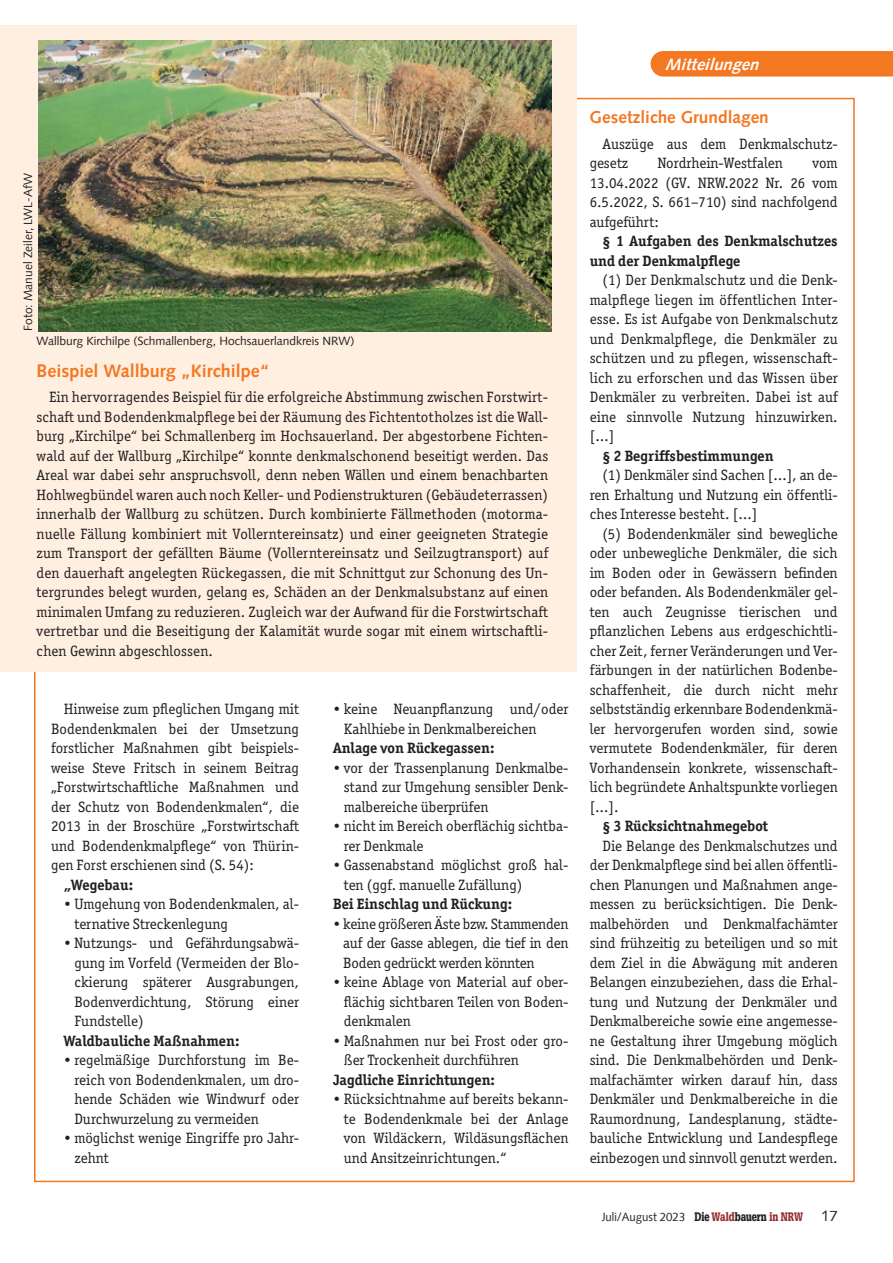
<style>
.page{position:relative;width:893px;height:1263px;background:#fff}
.page>*{position:absolute;margin:0;border:0;box-sizing:border-box;transform-origin:0 0}
.t1{font:700 18px "Syntax Com";color:#f47721}
.t2{font:700 17.25px "Syntax Com";color:#f47721}
.t3{font:italic 700 16.5px "Syntax Com";color:#fff}
.t4{font:15px/19.5px "Officina Serif ITC Pro";color:#231f20;text-align:justify}
.t5{font:700 15px/19.5px "Officina Serif ITC Pro";color:#231f20}
.t6{font:12px "Syntax Com";color:#231f20}
.t7{font:12px "Syntax Com";color:#231f20;scale:.95 1}
.s1{font-family:"Glypha LT Std";font-weight:900}
.s2{font-family:"Glypha LT Std";font-weight:900;color:#962e33}
.s3{font-size:15px}
</style>
<div class="page">
<div style="left:651px;top:51px;width:242px;height:26px;background:#f47721"></div>
<div style="left:0;top:25px;width:577px;height:646px;background:#feefe1"></div>
<img style="left:39px;top:40px;width:512px;height:291px">
<p class="t6" style="left:21px;top:331px;width:160px;rotate:-90deg">Foto: Manuel Zeiler, LWL-AfW</p>
<p class="t6" style="left:36px;top:333px;width:319px">Wallburg Kirchilpe (Schmallenberg, Hochsauerlandkreis NRW)</p>
<p class="t1" style="left:36px;top:360px;width:235px">Beispiel Wallburg „Kirchilpe“</p>
<p class="t4" style="left:36px;top:387px;width:513px;text-indent:13px">Ein hervorragendes Beispiel für die erfolgreiche Abstimmung zwischen Forstwirt&shy;schaft und Bodendenkmalpflege bei der Räumung des Fichtentotholzes ist die Wall&shy;burg „Kirchilpe“ bei Schmallenberg im Hochsauerland. Der abgestorbene Fichten&shy;wald auf der Wallburg „Kirchilpe“ konnte denkmalschonend beseitigt werden. Das Areal war dabei sehr anspruchsvoll, denn neben Wällen und einem benachbarten Hohlwegbündel waren auch noch Keller- und Podienstrukturen (Gebäudeterrassen) innerhalb der Wallburg zu schützen. Durch kombinierte Fällmethoden (motorma&shy;nuelle Fällung kombiniert mit Vollerntereinsatz) und einer geeigneten Strategie zum Transport der gefällten Bäume (Vollerntereinsatz und Seilzugtransport) auf den dauerhaft angelegten Rückegassen, die mit Schnittgut zur Schonung des Un&shy;tergrundes belegt wurden, gelang es, Schäden an der Denkmalsubstanz auf einen minimalen Umfang zu reduzieren. Zugleich war der Aufwand für die Forstwirtschaft vertretbar und die Beseitigung der Kalamität wurde sogar mit einem wirtschaftli&shy;chen Gewinn abgeschlossen.</p>
<p class="t4" style="left:51px;top:699px;width:250px;text-indent:13px">Hinweise zum pfleglichen Umgang mit Bodendenkmalen bei der Umsetzung forstlicher Maßnahmen gibt beispiels&shy;weise Steve Fritsch in seinem Beitrag „Forstwirtschaftliche Maßnahmen und der Schutz von Bodendenkmalen“, die 2013 in der Broschüre „Forstwirtschaft und Bodendenkmalpflege“ von Thürin&shy;gen Forst erschienen sind (S. 54):</p>
<p class="t5" style="left:64px;top:875px;width:71px">„Wegebau:</p>
<p class="t4" style="left:74px;top:894px;width:226px;text-indent:-11px">• Umgehung von Bodendenkmalen, al&shy;ternative Streckenlegung</p>
<p class="t4" style="left:74px;top:933px;width:226px;text-indent:-11px">• Nutzungs- und Gefährdungsabwä&shy;gung im Vorfeld (Vermeiden der Blo&shy;ckierung späterer Ausgrabungen, Bodenverdichtung, Störung einer Fundstelle)</p>
<p class="t5" style="left:64px;top:1031px;width:177px">Waldbauliche Maßnahmen:</p>
<p class="t4" style="left:74px;top:1050px;width:226px;text-indent:-11px">• regelmäßige Durchforstung im Be&shy;reich von Bodendenkmalen, um dro&shy;hende Schäden wie Windwurf oder Durchwurzelung zu vermeiden</p>
<p class="t4" style="left:74px;top:1128px;width:226px;text-indent:-11px">• möglichst wenige Eingriffe pro Jahr&shy;zehnt</p>
<p class="t4" style="left:344px;top:699px;width:226px;text-indent:-11px">• keine Neuanpflanzung und/oder<br>Kahlhiebe in Denkmalbereichen</p>
<p class="t5" style="left:333px;top:738px;width:163px">Anlage von Rückegassen:</p>
<p class="t4" style="left:344px;top:758px;width:226px;text-indent:-11px">• vor der Trassenplanung Denkmalbe&shy;stand zur Umgehung sensibler Denk&shy;malbereiche überprüfen</p>
<p class="t4" style="left:344px;top:816px;width:226px;text-indent:-11px">• nicht im Bereich oberflächig sichtba&shy;rer Denkmale</p>
<p class="t4" style="left:344px;top:855px;width:226px;text-indent:-11px">• Gassenabstand möglichst groß hal&shy;ten (ggf. manuelle Zufällung)</p>
<p class="t5" style="left:333px;top:894px;width:181px">Bei Einschlag und Rückung:</p>
<p class="t4" style="left:343px;top:914px;width:227px;text-indent:-10px">• keine größeren Äste bzw. Stammenden auf der Gasse ablegen, die tief in den Boden gedrückt werden könnten</p>
<p class="t4" style="left:344px;top:972px;width:226px;text-indent:-11px">• keine Ablage von Material auf ober&shy;flächig sichtbaren Teilen von Boden&shy;denkmalen</p>
<p class="t4" style="left:344px;top:1031px;width:226px;text-indent:-11px">• Maßnahmen nur bei Frost oder gro&shy;ßer Trockenheit durchführen</p>
<p class="t5" style="left:333px;top:1070px;width:163px">Jagdliche Einrichtungen:</p>
<p class="t4" style="left:344px;top:1089px;width:226px;text-indent:-11px">• Rücksichtnahme auf bereits bekann&shy;te Bodendenkmale bei der Anlage von Wildäckern, Wildäsungsflächen und Ansitzeinrichtungen.“</p>
<p class="t3" style="left:665px;top:55px;width:100px">Mitteilungen</p>
<p class="t2" style="left:590px;top:107px;width:181px">Gesetzliche Grundlagen</p>
<p class="t4" style="left:590px;top:134px;width:248px;text-indent:13px">Auszüge aus dem Denkmalschutz&shy;gesetz</p>
<p class="t4" style="left:658px;top:153px;width:127px">Nordrhein-Westfalen</p>
<p class="t4" style="left:590px;top:153px;width:250px;text-indent:223px">vom 13.04.2022 (GV. NRW.2022 Nr. 26 vom 6.5.2022, S. 661–710) sind nachfolgend aufgeführt:</p>
<p class="t5" style="left:590px;top:231px;width:250px;text-indent:13px">§ 1 Aufgaben des Denkmalschutzes und der Denkmalpflege</p>
<p class="t4" style="left:590px;top:270px;width:250px;text-indent:13px">(1) Der Denkmalschutz und die Denk&shy;malpflege liegen im öffentlichen Inter&shy;esse. Es ist Aufgabe von Denkmalschutz und Denkmalpflege, die Denkmäler zu schützen und zu pflegen, wissenschaft&shy;lich zu erforschen und das Wissen über Denkmäler zu verbreiten. Dabei ist auf eine sinnvolle Nutzung hinzuwirken. […]</p>
<p class="t5" style="left:602px;top:446px;width:173px">§ 2 Begriffsbestimmungen</p>
<p class="t4" style="left:590px;top:465px;width:250px;text-indent:13px">(1) Denkmäler sind Sachen […], an de&shy;ren Erhaltung und Nutzung ein öffentli&shy;ches Interesse besteht. […]</p>
<p class="t4" style="left:590px;top:524px;width:250px;text-indent:13px">(5) Bodendenkmäler sind bewegliche oder unbewegliche Denkmäler, die sich im Boden oder in Gewässern befinden oder befanden. Als Bodendenkmäler gel&shy;ten auch Zeugnisse tierischen und pflanzlichen Lebens aus erdgeschichtli&shy;cher Zeit, ferner Veränderungen und Ver&shy;färbungen in der natürlichen Bodenbe&shy;schaffenheit, die durch nicht mehr selbstständig erkennbare Bodendenkmä&shy;ler hervorgerufen worden sind, sowie vermutete Bodendenkmäler, für deren Vorhandensein konkrete, wissenschaft&shy;lich begründete Anhaltspunkte vorliegen […].</p>
<p class="t5" style="left:602px;top:816px;width:167px">§ 3 Rücksichtnahmegebot</p>
<p class="t4" style="left:590px;top:836px;width:250px;text-indent:13px">Die Belange des Denkmalschutzes und der Denkmalpflege sind bei allen öffentli&shy;chen Planungen und Maßnahmen ange&shy;messen zu berücksichtigen. Die Denk&shy;malbehörden und Denkmalfachämter sind frühzeitig zu beteiligen und so mit dem Ziel in die Abwägung mit anderen Belangen einzubeziehen, dass die Erhal&shy;tung und Nutzung der Denkmäler und Denkmalbereiche sowie eine angemesse&shy;ne Gestaltung ihrer Umgebung möglich sind. Die Denkmalbehörden und Denk&shy;malfachämter wirken darauf hin, dass Denkmäler und Denkmalbereiche in die Raumordnung, Landesplanung, städte&shy;bauliche Entwicklung und Landespflege einbezogen und sinnvoll genutzt werden.</p>
<p class="t7" style="left:602px;top:1210px;width:250px">Juli/August 2023 <span class="s1">Die</span> <span class="s2">Wald</span><span class="s1">bauern</span> <span class="s2">in NRW</span> <span class="s3">17</span></p>
</div>
